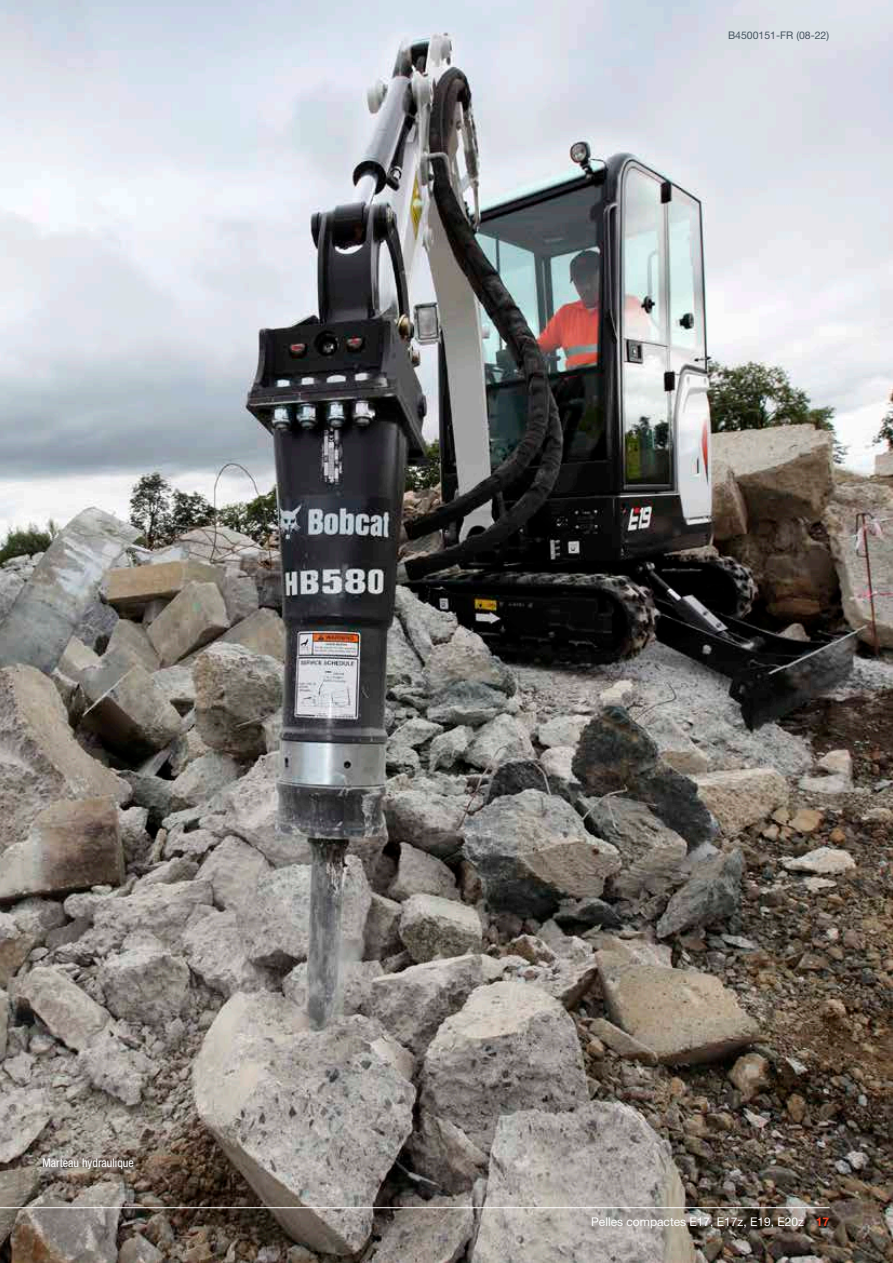
<style>
.page{position:relative;width:893px;height:1263px;background:#fff}
.page>*{position:absolute;margin:0;border:0;box-sizing:border-box;transform-origin:0 0}
.t1{font:12px "Helvetica Neue LT Pro";color:#fff}
.t2{font:condensed 12px "Helvetica Neue LT Pro";color:#fff}
.t3{font:10.5px "Helvetica Neue LT Pro";color:#45545f}
.s1{font-weight:700;color:#ef4123}
</style>
<div class="page">
<img style="left:0;top:0;width:893px;height:1263px">
<hr style="left:0;top:1207px;width:830px;height:1px;background:#fff">
<div style="left:35px;top:1151px;width:106px;height:26px;background:#000;opacity:.75"></div>
<p class="t2" style="left:43px;top:1156px;width:93px">Marteau hydraulique</p>
<p class="t3" style="left:728px;top:29px;width:103px">B4500151-FR (08-22)</p>
<p class="t1" style="left:591px;top:1214px;width:240px">Pelles compactes E17, E17z, E19, E20z <span class="s1">17</span></p>
</div>
